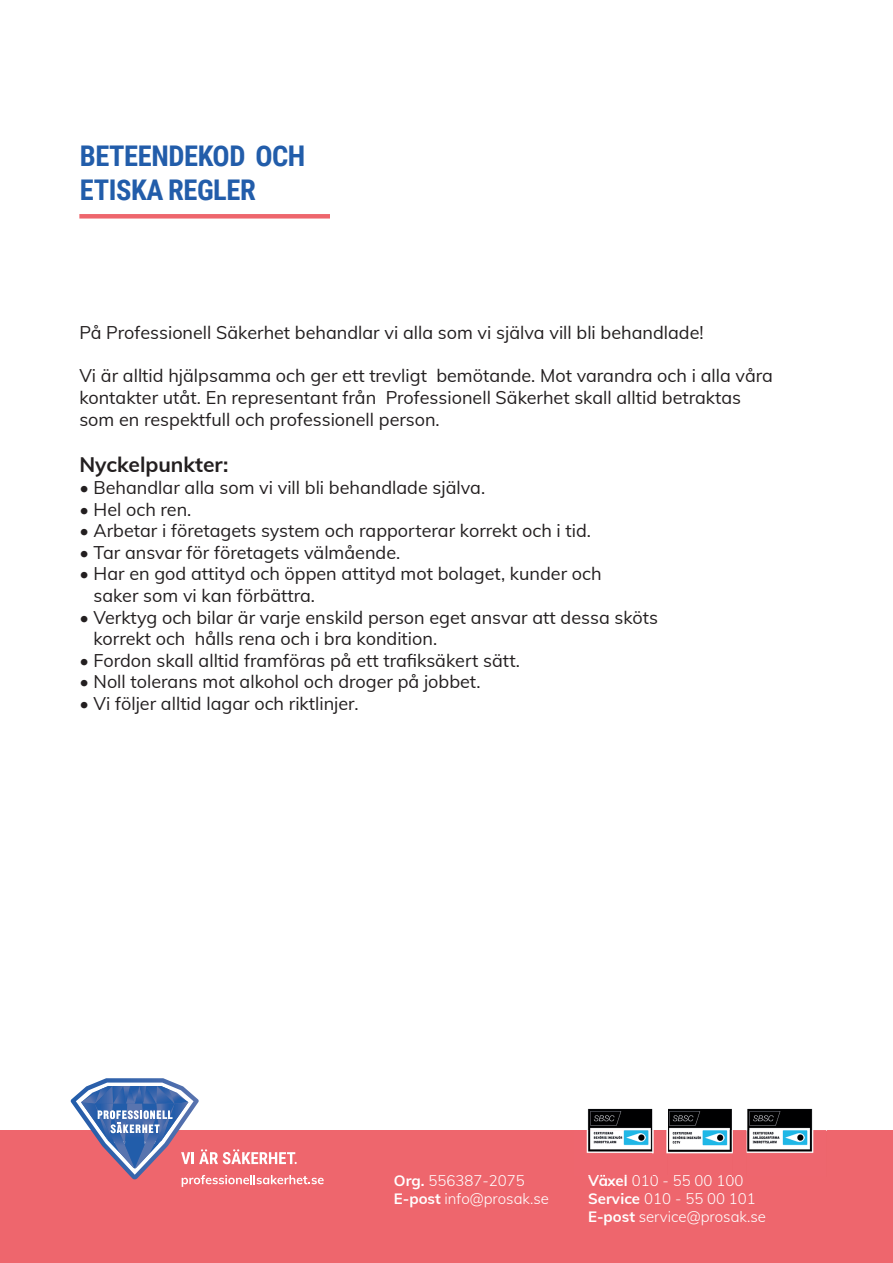
<style>
.page{position:relative;width:893px;height:1263px;background:#fff}
.page>*{position:absolute;margin:0;border:0;box-sizing:border-box;transform-origin:0 0}
.t1{font:700 28.5px "Roboto Condensed";letter-spacing:-.015em;color:#225daa}
.t2{font:700 21px "Muli";color:#231f20}
.t3{font:18px/21.6px "Muli";color:#231f20}
.t4{font:300 15px/18px "Muli";color:#fff}
.s1{font-weight:700}
</style>
<div class="page">
<div style="left:79px;top:214px;width:251px;height:5px;background:#ee666d"></div>
<div style="left:0;top:1130px;width:893px;height:133px;background:#ee666d"></div>
<svg style="left:71px;top:1078px;width:253px;height:109px"></svg>
<img style="left:587px;top:1108px;width:226px;height:22px">
<img style="left:746px;top:1130px;width:68px;height:23px">
<img style="left:668px;top:1130px;width:65px;height:24px">
<img style="left:674px;top:1175px;width:58px;height:2px">
<img style="left:733px;top:1108px;width:13px;height:22px">
<img style="left:586px;top:1130px;width:67px;height:45px">
<img style="left:588px;top:1175px;width:38px;height:2px">
<img style="left:633px;top:1175px;width:20px;height:2px">
<img style="left:653px;top:1108px;width:15px;height:46px">
<p class="t1" style="left:80px;top:136px;width:227px">BETEENDEKOD OCH</p>
<p class="t1" style="left:80px;top:170px;width:177px">ETISKA REGLER</p>
<p class="t3" style="left:79px;top:321px;width:626px">På Professionell Säkerhet behandlar vi alla som vi själva vill bli behandlade!</p>
<p class="t3" style="left:79px;top:364px;width:695px">Vi är alltid hjälpsamma och ger ett trevligt bemötande. Mot varandra och i alla våra kontakter utåt. En representant från Professionell Säkerhet skall alltid betraktas som en respektfull och professionell person.</p>
<p class="t2" style="left:79px;top:449px;width:151px">Nyckelpunkter:</p>
<p class="t3" style="left:79px;top:476px;width:407px">• Behandlar alla som vi vill bli behandlade själva.</p>
<p class="t3" style="left:79px;top:497px;width:114px">• Hel och ren.</p>
<p class="t3" style="left:79px;top:519px;width:513px">• Arbetar i företagets system och rapporterar korrekt och i tid.</p>
<p class="t3" style="left:79px;top:541px;width:322px">• Tar ansvar för företagets välmående.</p>
<p class="t3" style="left:79px;top:562px;width:524px">• Har en god attityd och öppen attityd mot bolaget, kunder och</p>
<p class="t3" style="left:93px;top:584px;width:223px">saker som vi kan förbättra.</p>
<p class="t3" style="left:93px;top:605px;width:566px;text-indent:-14px">• Verktyg och bilar är varje enskild person eget ansvar att dessa sköts korrekt och hålls rena och i bra kondition.</p>
<p class="t3" style="left:79px;top:649px;width:442px">• Fordon skall alltid framföras på ett trafiksäkert sätt.</p>
<p class="t3" style="left:79px;top:670px;width:403px">• Noll tolerans mot alkohol och droger på jobbet.</p>
<p class="t3" style="left:79px;top:692px;width:281px">• Vi följer alltid lagar och riktlinjer.</p>
<p class="t4" style="left:394px;top:1171px;width:157px"><span class="s1">Org.</span> 556387-2075<br><span class="s1">E-post</span> info@prosak.se</p>
<p class="t4" style="left:588px;top:1171px;width:179px"><span class="s1">Växel</span> 010 - 55 00 100<br><span class="s1">Service</span> 010 - 55 00 101<br><span class="s1">E-post</span> service@prosak.se</p>
</div>
